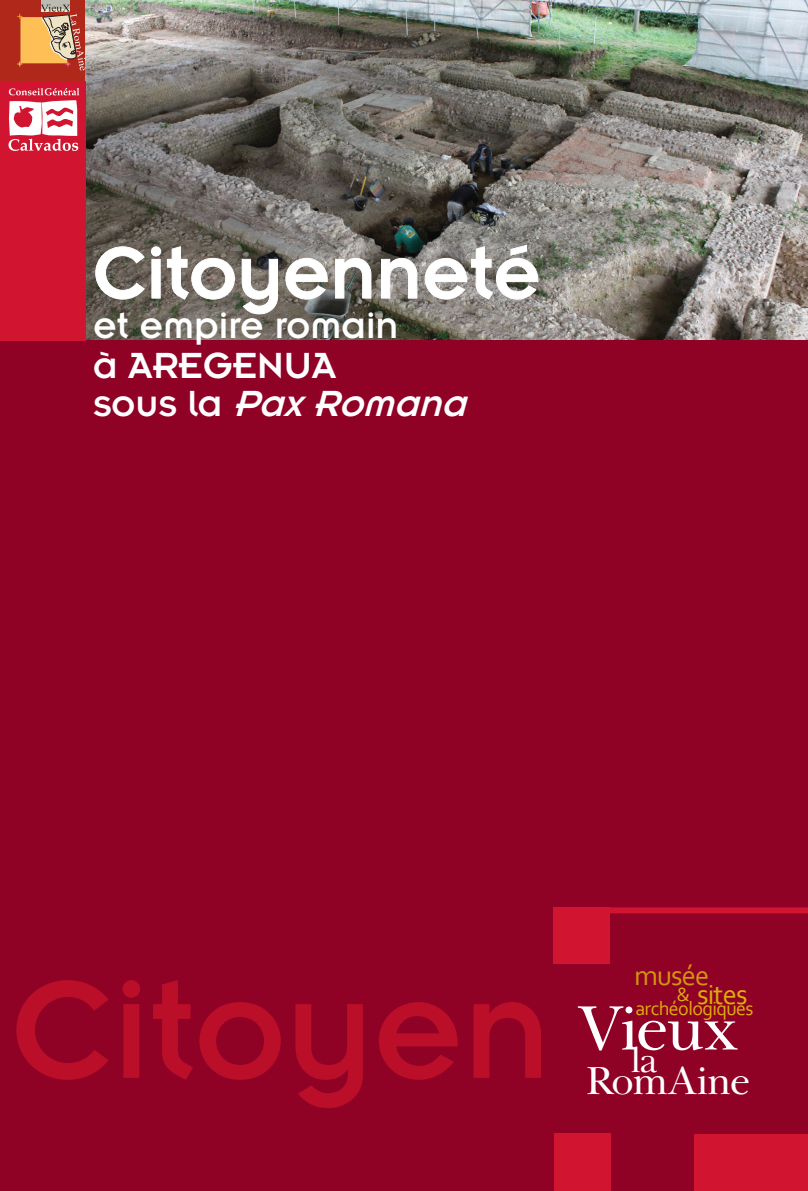
<style>
.page{position:relative;width:808px;height:1191px;background:#fff}
.page>*{position:absolute;margin:0;border:0;box-sizing:border-box;transform-origin:0 0}
.t1{font:152.4px "Insignia LT Std";color:#ba0e29}
.t2{font:80px "Insignia LT Std";color:#fff}
.t3{font:64px "Baskerville Cyr LT Std Upright";letter-spacing:-.03em;color:#fff}
.t4{font:40px "Insignia LT Std";color:#fff}
.t5{font:italic 40px "Insignia LT Std";color:#fff}
.t6{font:40px "Baskerville Cyr LT Std Upright";letter-spacing:-.03em;color:#fff}
.t7{font:36px "Baskerville Cyr LT Std Upright";color:#fff}
.t8{font:28.6px "Corbel";letter-spacing:-.03em;color:#d1950e}
.t9{font:28.6px "Corbel";letter-spacing:-.03em;color:#deac0b}
.t10{font:20px "Corbel";letter-spacing:-.03em;color:#deac0b}
.s1{font-style:normal}
</style>
<div class="page">
<div style="left:0;top:0;width:85px;height:81px;background:#af281a"></div>
<img style="left:85px;top:0;width:723px;height:340px">
<div style="left:0;top:340px;width:808px;height:851px;background:#900126"></div>
<div style="left:0;top:81px;width:85px;height:259px;background:#d11530"></div>
<div style="left:592px;top:907px;width:216px;height:6px;background:#d11530"></div>
<div style="left:553px;top:907px;width:57px;height:57px;background:#d11530"></div>
<div style="left:554px;top:1133px;width:57px;height:58px;background:#d11530"></div>
<div style="left:694px;top:1134px;width:114px;height:57px;background:#d11530"></div>
<div style="left:41px;top:0;width:29px;height:11px;background:#bbbbb1"></div>
<svg style="left:17px;top:4px;width:68px;height:67px"></svg>
<svg style="left:95px;top:246px;width:140px;height:54px;background:#777067"></svg>
<svg style="left:241px;top:258px;width:37px;height:57px;background:#7e7972"></svg>
<svg style="left:285px;top:257px;width:43px;height:43px;background:#8a877f"></svg>
<svg style="left:335px;top:257px;width:37px;height:42px;background:#7c7973"></svg>
<svg style="left:380px;top:257px;width:38px;height:42px;background:#928e89"></svg>
<svg style="left:424px;top:244px;width:115px;height:56px;background:#928f8a"></svg>
<svg style="left:9px;top:88px;width:70px;height:63px"></svg>
<p class="t2" style="left:93px;top:232px;width:449px">Citoyenneté</p>
<p class="t4" style="left:93px;top:305px;width:307px">et empire romain</p>
<p class="t4" style="left:93px;top:345px;width:245px">à AREGENUA</p>
<p class="t5" style="left:93px;top:383px;width:385px"><span class="s1">s o u s l a</span> PaxRomana</p>
<p class="t1" style="left:11px;top:952px;width:541px">Citoyen</p>
<p class="t8" style="left:634px;top:958px;width:77px">musée</p>
<p class="t10" style="left:677px;top:982px;width:15px">&amp;</p>
<p class="t10" style="left:635px;top:995px;width:120px">archéologiques</p>
<p class="t9" style="left:697px;top:976px;width:52px">sites</p>
<p class="t3" style="left:575px;top:992px;width:165px">Vieux</p>
<p class="t7" style="left:631px;top:1040px;width:28px">la</p>
<p class="t6" style="left:585px;top:1058px;width:166px">RomAine</p>
</div>
